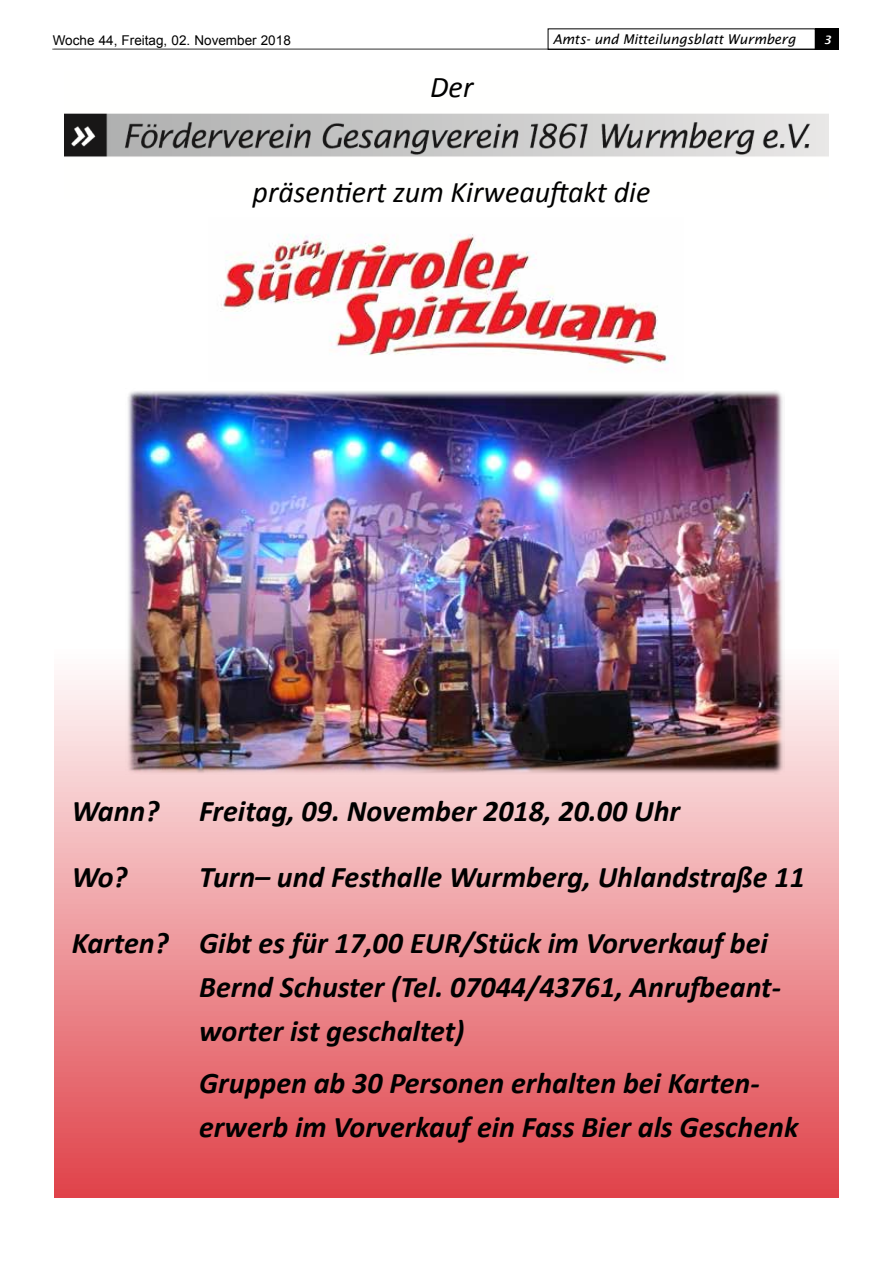
<style>
.page{position:relative;width:893px;height:1263px;background:#fff}
.page>*{position:absolute;margin:0;border:0;box-sizing:border-box;transform-origin:0 0}
.t1{font:italic 700 30px/43.5px "Calibri";color:#000}
.t2{font:italic 30px "Calibri";color:#000}
.t3{font:italic 13.5px "Lucida Sans";letter-spacing:-.01em;color:#000}
.t4{font:13.5px "Arial";color:#000}
.t5{font:italic 600 11.55px "Lucida Sans";color:#fff}
</style>
<div class="page">
<hr style="left:52px;top:48px;width:787px;height:2px;background:#878787">
<div style="left:816px;top:28px;width:23px;height:22px;background:#000"></div>
<div style="left:548px;top:28px;width:268px;height:22px;border:1px solid #000"></div>
<svg style="left:54px;top:659px;width:785px;height:538px;background:#ec8e92"></svg>
<img style="left:125px;top:390px;width:659px;height:385px">
<img style="left:64px;top:113px;width:765px;height:44px">
<img style="left:221px;top:234px;width:448px;height:134px">
<p class="t4" style="left:53px;top:31px;width:240px">Woche 44, Freitag, 02. November 2018</p>
<p class="t3" style="left:553px;top:31px;width:245px">Amts- und Mitteilungsblatt Wurmberg</p>
<p class="t5" style="left:823px;top:33px;width:9px">3</p>
<p class="t2" style="left:430px;top:66px;width:45px">Der</p>
<p class="t2" style="left:253px;top:172px;width:399px">präsentiert zum Kirweauftakt die</p>
<p class="t1" style="left:72px;top:790px;width:89px">Wann?</p>
<p class="t1" style="left:199px;top:790px;width:483px">Freitag, 09. November 2018, 20.00 Uhr</p>
<p class="t1" style="left:72px;top:856px;width:57px">Wo?</p>
<p class="t1" style="left:199px;top:856px;width:607px">Turn– und Festhalle Wurmberg, Uhlandstraße 11</p>
<p class="t1" style="left:199px;top:922px;width:583px;text-indent:-127px">Karten? Gibt es für 17,00 EUR/Stück im Vorverkauf bei<br>Bernd Schuster (Tel. 07044/43761, Anrufbeant&shy;worter ist geschaltet)</p>
<p class="t1" style="left:199px;top:1061px;width:601px">Gruppen ab 30 Personen erhalten bei Karten&shy;erwerb im Vorverkauf ein Fass Bier als Geschenk</p>
</div>
